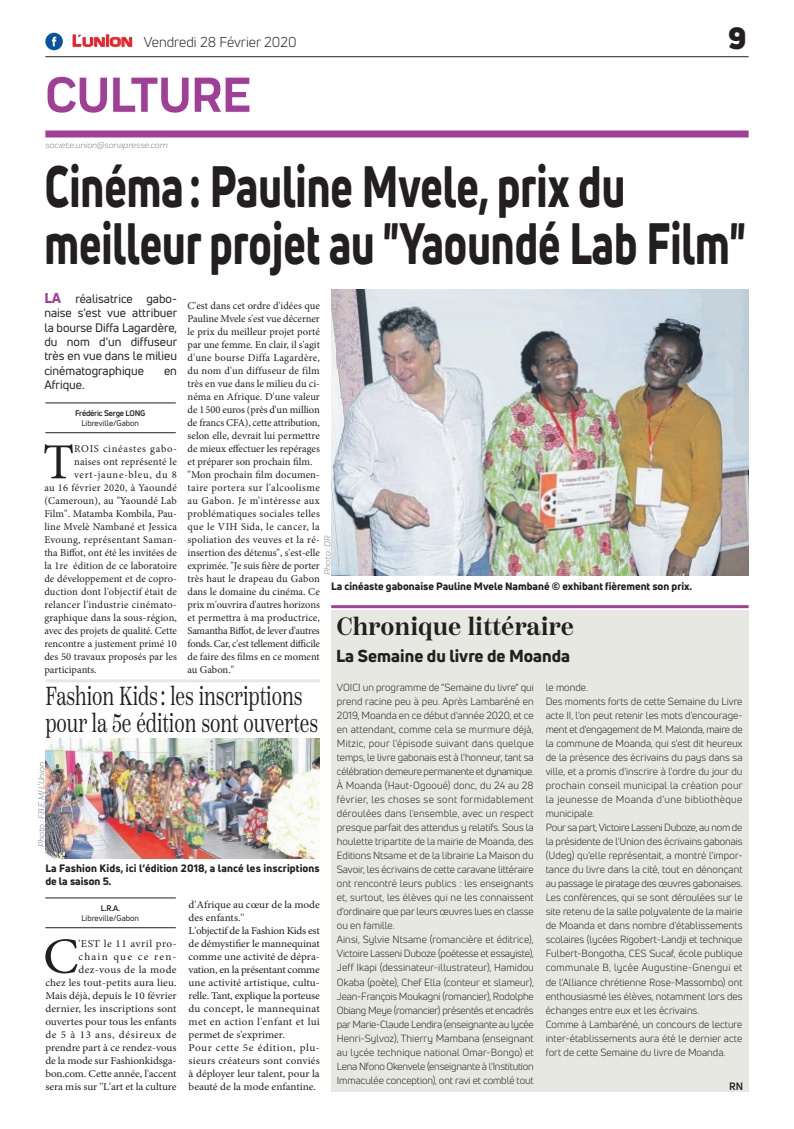
<style>
.page{position:relative;width:794px;height:1129px;background:#fff}
.page>*{position:absolute;margin:0;border:0;box-sizing:border-box;transform-origin:0 0}
.t1{font:800 57px/57px "Uni Neue";color:#231f20;scale:.74 1}
.t2{font:700 51px "Praktika";color:#a13e97}
.t3{font:50.5px "Minion Pro";color:#231f20}
.t4{font:50.5px "Minion Pro";color:#231f20;scale:1.06 1}
.t5{font:900 30px "Uni Neue";color:#231f20}
.t6{font:26px/27px "Scotch Deck";color:#231f20;scale:.74 1}
.t7{font:600 25px "Scotch Deck";color:#231f20}
.t8{font:800 17px "Uni Neue";color:#231f20}
.t9{font:14px "Uni Neue";color:#231f20}
.t10{font:12px/14.4px "Uni Neue";color:#231f20;text-align:justify}
.t11{font:600 11.4px "Eurostile";letter-spacing:.015em;color:#ee1d23;scale:1.35 1}
.t12{font:10.5px/13px "Minion Pro";color:#231f20}
.t13{font:10.5px/13px "Minion Pro";color:#231f20;text-align:right;scale:1.06 1}
.t14{font:800 10.5px/12.6px "Uni Neue";color:#231f20}
.t15{font:10.5px "Minion Pro";letter-spacing:.025em;color:#231f20}
.t16{font:10.5px "Minion Pro";letter-spacing:.02em;color:#231f20}
.t17{font:10.5px "Minion Pro";letter-spacing:.065em;color:#231f20}
.t18{font:700 10.5px "Uni Neue";color:#231f20}
.t19{font:10.2px/14px "Uni Neue";color:#231f20}
.t20{font:italic 9px "Praktika";color:#818386}
.t21{font:8px "Uni Neue";color:#231f20}
.t22{font:700 8px "Uni Neue";letter-spacing:-.02em;color:#231f20}
.s1{font-size:15px}
.s2{font-weight:800;font-size:14px;color:#a13e97}
</style>
<div class="page">
<hr style="left:45px;top:56px;width:703px;height:1px;background:#231f20">
<div style="left:45px;top:130px;width:703px;height:7px;background:#a13e97"></div>
<svg style="left:72px;top:34px;width:60px;height:13px"></svg>
<div style="left:45px;top:33px;width:18px;height:17px;background:#08549e;border-radius:50%"></div>
<svg style="left:52px;top:37px;width:4px;height:9px"></svg>
<hr style="left:45px;top:432px;width:131px;height:1px;background:#231f20">
<hr style="left:45px;top:402px;width:131px;height:1px;background:#231f20">
<img style="left:331px;top:290px;width:417px;height:285px">
<div style="left:331px;top:610px;width:417px;height:481px;background:#e7e8e2"></div>
<hr style="left:331px;top:605px;width:417px;height:3px;background:#a13e97">
<hr style="left:45px;top:927px;width:131px;height:1px;background:#231f20">
<hr style="left:45px;top:897px;width:131px;height:1px;background:#231f20">
<img style="left:45px;top:738px;width:275px;height:120px">
<hr style="left:45px;top:679px;width:275px;height:3px;background:#e8e6e0">
<h3 class="t9" style="left:144px;top:33px;width:154px">Vendredi 28 Février 2020</h3>
<h3 class="t5" style="left:728px;top:17px;width:20px">9</h3>
<h2 class="t2" style="left:45px;top:54px;width:207px">CULTURE</h2>
<p class="t20" style="left:45px;top:139px;width:124px">societe.union@sonapresse.com</p>
<p class="t11" style="left:72px;top:35px;width:46px"><span class="s1">L</span>UNION</p>
<h1 class="t1" style="left:44px;top:157px;width:950px">Cinéma: Pauline Mvele, prix du meilleur projet au "Yaoundé Lab Film"</h1>
<p class="t10" style="left:44px;top:291px;width:134px"><span class="s2">LA</span> réalisatrice gabo&shy;naise s'est vue attribuer la bourse Diffa Lagardère, du nom d'un diffuseur très en vue dans le milieu cinématographique</p>
<p class="t12" style="left:187px;top:299px;width:134px">C'est dans cet ordre d'idées que<br>Pauline Mvele s'est vue décerner le prix du meilleur projet porté par une femme. En clair, il s'agit d'une bourse Diffa Lagardère, du nom d'un diffuseur de film très en vue dans le milieu du ci&shy;néma en Afrique. D'une valeur de 1500 euros (près d'un million de francs CFA), cette attribution, selon elle, devrait lui permettre de mieux effectuer les repérages et préparer son prochain film. "Mon prochain film documen&shy;taire portera sur l'alcoolisme au Gabon. Je m’intéresse aux problématiques sociales telles que le VIH Sida, le cancer, la spoliation des veuves et la ré&shy;insertion des détenus", s'est-elle exprimée. "Je suis fière de porter très haut le drapeau du Gabon dans le domaine du cinéma. Ce prix m'ouvrira d'autres horizons et permettra à ma productrice,<br>Samantha Biffot, de lever d'autres fonds. Car, c'est tellement difficile de faire des films en ce moment au Gabon."</p>
<p class="t10" style="left:164px;top:363px;width:14px">en</p>
<p class="t10" style="left:44px;top:377px;width:42px">Afrique.</p>
<p class="t22" style="left:75px;top:408px;width:72px">Frédéric Serge LONG</p>
<p class="t21" style="left:82px;top:418px;width:59px">Libreville/Gabon</p>
<h3 class="t3" style="left:43px;top:428px;width:33px">T</h3>
<p class="t17" style="left:74px;top:442px;width:104px">ROIS cinéastes gabo-</p>
<p class="t16" style="left:74px;top:455px;width:104px">naises ont représenté le</p>
<p class="t17" style="left:74px;top:468px;width:104px">vert-jaune-bleu, du 8</p>
<p class="t15" style="left:44px;top:481px;width:134px">au 16 février 2020, à Yaoundé</p>
<p class="t12" style="left:44px;top:494px;width:134px">(Cameroun), au "Yaoundé Lab</p>
<p class="t12" style="left:44px;top:507px;width:134px">Film". Matamba Kombila, Pau-</p>
<p class="t12" style="left:44px;top:520px;width:134px">line Mvelè Nambané et Jessica</p>
<p class="t15" style="left:44px;top:533px;width:134px">Evoung, représentant Saman-</p>
<p class="t12" style="left:44px;top:546px;width:134px">tha Biffot, ont été les invitées de</p>
<p class="t12" style="left:44px;top:559px;width:134px">la 1re édition de ce laboratoire</p>
<p class="t12" style="left:44px;top:572px;width:134px">de développement et de copro-</p>
<p class="t16" style="left:44px;top:585px;width:134px">duction dont l'objectif était de</p>
<p class="t15" style="left:44px;top:598px;width:134px">relancer l'industrie cinémato-</p>
<p class="t12" style="left:44px;top:611px;width:134px">graphique dans la sous-région,</p>
<p class="t12" style="left:44px;top:624px;width:134px">avec des projets de qualité. Cette</p>
<p class="t12" style="left:44px;top:637px;width:134px">rencontre a justement primé 10</p>
<p class="t12" style="left:44px;top:650px;width:134px">des 50 travaux proposés par les</p>
<p class="t12" style="left:44px;top:663px;width:54px">participants.</p>
<p class="t20" style="left:321px;top:575px;width:41px;rotate:-90deg">Photo : DR</p>
<p class="t14" style="left:331px;top:579px;width:362px">La cinéaste gabonaise Pauline Mvele Nambané (c) exhibant fièrement son prix.</p>
<h3 class="t7" style="left:336px;top:612px;width:239px">Chronique littéraire</h3>
<h3 class="t8" style="left:336px;top:644px;width:236px">La Semaine du livre de Moanda</h3>
<h3 class="t6" style="left:45px;top:683px;width:370px">Fashion Kids : les inscriptions pour la 5e édition sont ouvertes</h3>
<p class="t20" style="left:35px;top:847px;width:87px;rotate:-90deg">Photo : F.B.E.M/ L’Union</p>
<p class="t14" style="left:45px;top:861px;width:276px">La Fashion Kids, ici l’édition 2018, a lancé les inscriptions de la saison 5.</p>
<p class="t22" style="left:101px;top:902px;width:21px">L.R.A.</p>
<p class="t21" style="left:82px;top:913px;width:59px">Libreville/Gabon</p>
<h3 class="t4" style="left:43px;top:922px;width:35px">C</h3>
<p class="t13" style="left:45px;top:936px;width:125px">'EST le 11 avril pro-<br>chain que ce ren&shy;dez-vous de la mode<br>chez les tout-petits aura lieu.<br>Mais déjà, depuis le 10 février dernier, les inscriptions sont ouvertes pour tous les enfants de 5 à 13 ans, désireux de prendre part à ce rendez-vous de la mode sur Fashionkidsga&shy;bon.com. Cette année, l'accent sera mis sur ''L'art et la culture</p>
<p class="t13" style="left:189px;top:897px;width:125px;text-align:left">d'Afrique au cœur de la mode des enfants.''<br>L'objectif de la Fashion Kids est de démystifier le mannequinat comme une activité de dépra&shy;vation, en la présentant comme une activité artistique, cultu&shy;relle. Tant, explique la porteuse du concept, le mannequinat met en action l'enfant et lui permet de s'exprimer.<br>Pour cette 5e édition, plu&shy;sieurs créateurs sont conviés à déployer leur talent, pour la beauté de la mode enfantine.</p>
<p class="t19" style="left:337px;top:680px;width:199px">VOICI un programme de “Semaine du livre” qui prend racine peu à peu. Après Lambaréné en 2019, Moanda en ce début d'année 2020, et ce en attendant, comme cela se murmure déjà, Mitzic, pour l'épisode suivant dans quelque temps, le livre gabonais est à l'honneur, tant sa célébration demeure permanente et dynamique.<br>À Moanda (Haut-Ogooué) donc, du 24 au 28 février, les choses se sont formidablement déroulées dans l'ensemble, avec un respect presque parfait des attendus y relatifs. Sous la houlette tripartite de la mairie de Moanda, des Editions Ntsame et de la librairie La Maison du Savoir, les écrivains de cette caravane littéraire ont rencontré leurs publics : les enseignants et, surtout, les élèves qui ne les connaissent d'ordinaire que par leurs œuvres lues en classe ou en famille.<br>Ainsi, Sylvie Ntsame (romancière et éditrice), Victoire Lasseni Duboze (poétesse et essayiste), Jeff Ikapi (dessinateur-illustrateur), Hamidou Okaba (poète), Chef Ella (conteur et slameur), Jean-François Moukagni (romancier), Rodolphe Obiang Meye (romancier) présentés et encadrés par Marie-Claude Lendira (enseignante au lycée Henri-Sylvoz), Thierry Mambana (enseignant au lycée technique national Omar-Bongo) et Lena Nfono Okenvele (enseignante à l'Institution Immaculée conception), ont ravi et comblé tout</p>
<p class="t19" style="left:546px;top:680px;width:199px">le monde.<br>Des moments forts de cette Semaine du Livre acte II, l'on peut retenir les mots d'encourage&shy;ment et d'engagement de M. Malonda, maire de la commune de Moanda, qui s'est dit heureux de la présence des écrivains du pays dans sa ville, et a promis d'inscrire à l'ordre du jour du prochain conseil municipal la création pour la jeunesse de Moanda d'une bibliothèque municipale.<br>Pour sa part, Victoire Lasseni Duboze, au nom de la présidente de l'Union des écrivains gabonais (Udeg) qu'elle représentait, a montré l'impor&shy;tance du livre dans la cité, tout en dénonçant au passage le piratage des œuvres gabonaises.<br>Les conférences, qui se sont déroulées sur le site retenu de la salle polyvalente de la mairie de Moanda et dans nombre d'établissements scolaires (lycées Rigobert-Landji et technique Fulbert-Bongotha, CES Sucaf, école publique communale B, lycée Augustine-Gnengui et de l'Alliance chrétienne Rose-Massombo) ont enthousiasmé les élèves, notamment lors des échanges entre eux et les écrivains.<br>Comme à Lambaréné, un concours de lecture inter-établissements aura été le dernier acte fort de cette Semaine du livre de Moanda.</p>
<p class="t18" style="left:729px;top:1079px;width:16px">RN</p>
</div>
